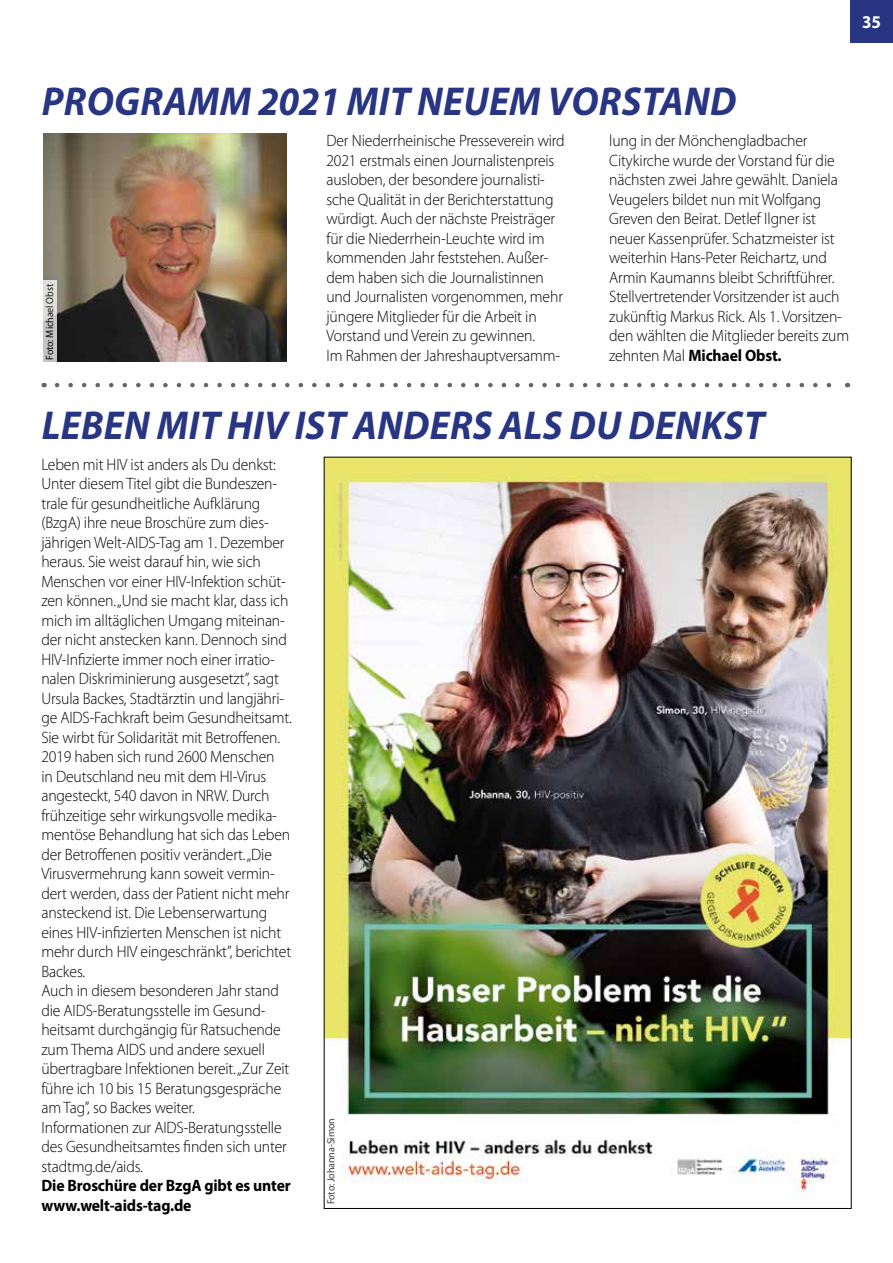
<style>
.page{position:relative;width:893px;height:1263px;background:#fff}
.page>*{position:absolute;margin:0;border:0;box-sizing:border-box;transform-origin:0 0}
.t1{font:italic 700 40.5px "Myriad Pro";letter-spacing:.01em;color:#283583;scale:.95 1}
.t2{font:700 18px "Myriad Pro";color:#fff;scale:.95 1}
.t3{font:300 16.5px/19.5px "Myriad Pro";letter-spacing:-.01em;color:#000;scale:.95 1}
.t4{font:700 16.5px/19.5px "Myriad Pro";letter-spacing:-.01em;color:#000;scale:.95 1}
.t5{font:10.5px "Myriad Pro";letter-spacing:-.01em;color:#000;scale:.95 1}
.s1{font-weight:300}
</style>
<div class="page">
<div style="left:850px;top:0;width:43px;height:43px;background:#283583"></div>
<img style="left:326px;top:459px;width:524px;height:741px">
<div style="left:325px;top:1115px;width:14px;height:91px;background:#fff"></div>
<img style="left:44px;top:134px;width:242px;height:228px">
<svg style="left:44px;top:281px;width:13px;height:81px"></svg>
<svg style="left:57px;top:383px;width:775px;height:4px"></svg>
<p class="t2" style="left:862px;top:10px;width:21px">35</p>
<h1 class="t1" style="left:42px;top:75px;width:733px">PROGRAMM 2021 MIT NEUEM VORSTAND</h1>
<p class="t3" style="left:326px;top:131px;width:252px">Der Niederrheinische Presseverein wird 2021 erstmals einen Journalistenpreis ausloben, der besondere journalisti&shy;sche Qualität in der Berichterstattung würdigt. Auch der nächste Preisträger für die Niederrhein-Leuchte wird im kommenden Jahr feststehen. Außer&shy;dem haben sich die Journalistinnen und Journalisten vorgenommen, mehr jüngere Mitglieder für die Arbeit in Vorstand und Verein zu gewinnen.<br>Im Rahmen der Jahreshauptversamm-</p>
<p class="t3" style="left:609px;top:131px;width:254px">lung in der Mönchengladbacher Citykirche wurde der Vorstand für die nächsten zwei Jahre gewählt. Daniela Veugelers bildet nun mit Wolfgang Greven den Beirat. Detlef Ilgner ist neuer Kassenprüfer. Schatzmeister ist weiterhin Hans-Peter Reichartz, und Armin Kaumanns bleibt Schriftführer.<br>Stellvertretender Vorsitzender ist auch zukünftig Markus Rick. Als 1. Vorsitzen&shy;den wählten die Mitglieder bereits zum</p>
<p class="t5" style="left:43px;top:360px;width:81px;rotate:-90deg">Foto: Michael Obst</p>
<p class="t4" style="left:609px;top:345px;width:183px"><span class="s1">zehnten Mal</span> Michael Obst.</p>
<h1 class="t1" style="left:42px;top:399px;width:762px">LEBEN MIT HIV IST ANDERS ALS DU DENKST</h1>
<p class="t3" style="left:41px;top:454px;width:265px">Leben mit HIV ist anders als Du denkst:<br>Unter diesem Titel gibt die Bundeszen&shy;trale für gesundheitliche Aufklärung (BzgA) ihre neue Broschüre zum dies&shy;jährigen Welt-AIDS-Tag am 1. Dezember heraus. Sie weist darauf hin, wie sich Menschen vor einer HIV-Infektion schüt&shy;zen können. „Und sie macht klar, dass ich mich im alltäglichen Umgang miteinan&shy;der nicht anstecken kann. Dennoch sind HIV-Infizierte immer noch einer irratio&shy;nalen Diskriminierung ausgesetzt”, sagt Ursula Backes, Stadtärztin und langjähri&shy;ge AIDS-Fachkraft beim Gesundheitsamt.<br>Sie wirbt für Solidarität mit Betroffenen.<br>2019 haben sich rund 2600 Menschen<br>in Deutschland neu mit dem HI-Virus angesteckt, 540 davon in NRW. Durch frühzeitige sehr wirkungsvolle medika&shy;mentöse Behandlung hat sich das Leben der Betroffenen positiv verändert. „Die Virusvermehrung kann soweit vermin&shy;dert werden, dass der Patient nicht mehr ansteckend ist. Die Lebenserwartung eines HIV-infizierten Menschen ist nicht mehr durch HIV eingeschränkt”, berichtet Backes.<br>Auch in diesem besonderen Jahr stand die AIDS-Beratungsstelle im Gesund&shy;heitsamt durchgängig für Ratsuchende zum Thema AIDS und andere sexuell übertragbare Infektionen bereit. „Zur Zeit führe ich 10 bis 15 Beratungsgespräche am Tag”, so Backes weiter.<br>Informationen zur AIDS-Beratungsstelle des Gesundheitsamtes finden sich unter stadtmg.de/aids.</p>
<p class="t4" style="left:41px;top:1175px;width:264px">Die Broschüre der BzgA gibt es unter www.welt-aids-tag.de</p>
<p class="t5" style="left:325px;top:1204px;width:92px;rotate:-90deg">Foto: Johanna-Simon</p>
</div>
